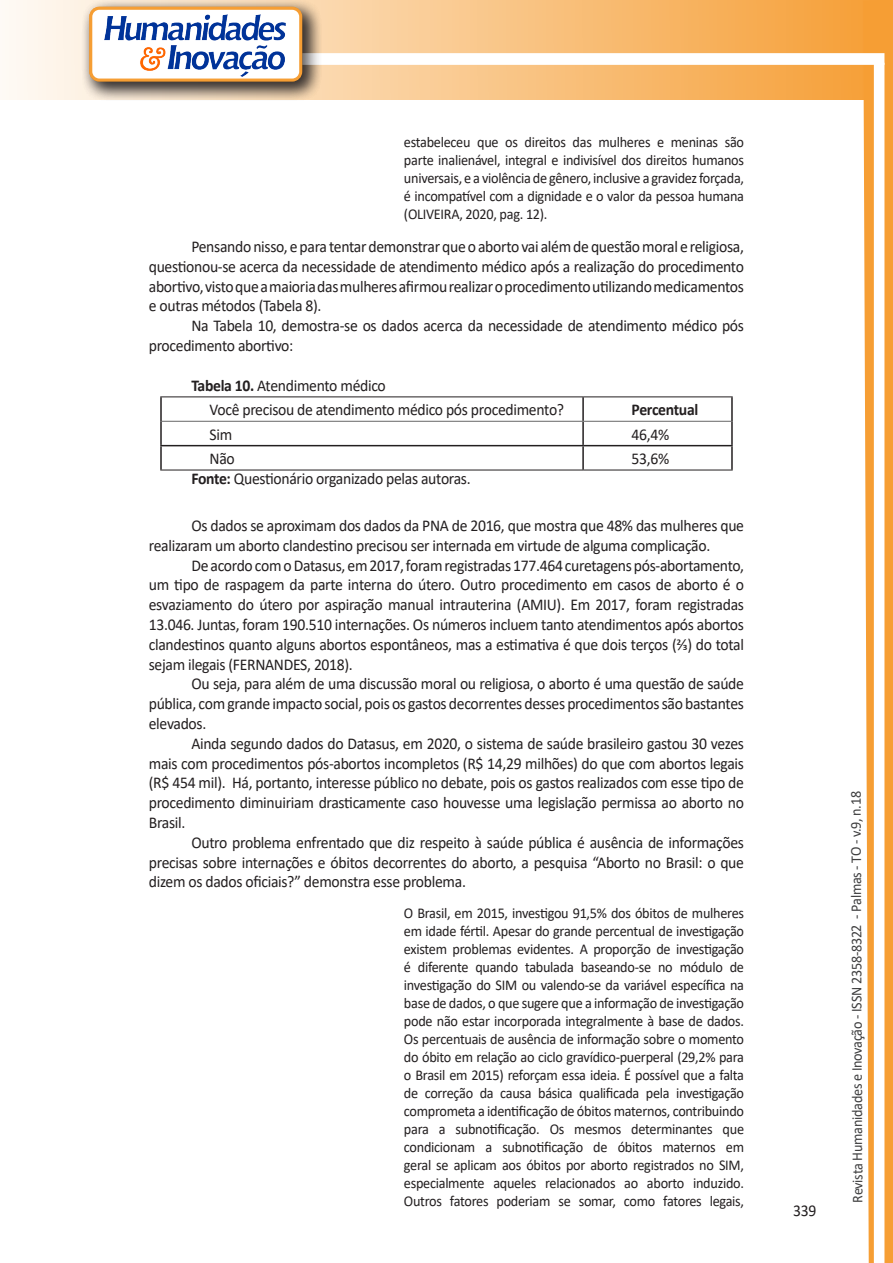
<style>
.page{position:relative;width:893px;height:1263px;background:#fff}
.page>*{position:absolute;margin:0;border:0;box-sizing:border-box;transform-origin:0 0}
.texto{font:16.5px/19.8px "Calibri";letter-spacing:-.02em;color:#231f20;text-align:justify;scale:.95 1}
.texto-2{font:700 16.5px "Calibri";letter-spacing:-.02em;color:#231f20;scale:.95 1}
.citacao{font:15px/18px "Calibri";letter-spacing:-.02em;color:#231f20;text-align:justify;scale:.95 1}
.t1{font:15px "Calibri";letter-spacing:-.025em;color:#3e3e3f;scale:.95 1}
.s1{font-weight:700}
</style>
<div class="page">
<svg style="left:5px;top:0;width:858px;height:100px;background:#f9c484"></svg>
<div style="left:302px;top:53px;width:582px;height:12px;background:#fff;border:2px solid #fff"></div>
<svg style="left:863px;top:0;width:30px;height:1263px"></svg>
<div style="left:81px;top:0;width:241px;height:102px;background:#231f20;opacity:.75"></div>
<div style="left:91px;top:8px;width:210px;height:72px;background:#fff;border-radius:9px"></div>
<img style="left:104px;top:14px;width:181px;height:62px">
<div style="left:89px;top:7px;width:213px;height:75px;border:3px solid #f69e34;border-radius:9px"></div>
<hr style="left:160px;top:397px;width:2px;height:24px;background:#231f20">
<hr style="left:582px;top:397px;width:2px;height:24px;background:#231f20">
<hr style="left:731px;top:397px;width:2px;height:24px;background:#231f20">
<hr style="left:160px;top:421px;width:2px;height:24px;background:#231f20">
<hr style="left:582px;top:422px;width:2px;height:23px;background:#231f20">
<hr style="left:731px;top:421px;width:2px;height:24px;background:#231f20">
<hr style="left:160px;top:445px;width:423px;height:1px;background:#231f20">
<hr style="left:160px;top:446px;width:2px;height:24px;background:#231f20">
<hr style="left:583px;top:445px;width:150px;height:1px;background:#231f20">
<hr style="left:582px;top:446px;width:2px;height:24px;background:#231f20">
<hr style="left:731px;top:446px;width:2px;height:24px;background:#231f20">
<hr style="left:160px;top:396px;width:423px;height:1px;background:#231f20">
<hr style="left:583px;top:396px;width:150px;height:1px;background:#231f20">
<hr style="left:162px;top:421px;width:421px;height:1px;background:#666">
<hr style="left:583px;top:421px;width:148px;height:1px;background:#666">
<hr style="left:160px;top:470px;width:423px;height:1px;background:#231f20">
<hr style="left:583px;top:470px;width:150px;height:1px;background:#231f20">
<p class="citacao" style="left:404px;top:133px;width:360px">estabeleceu que os direitos das mulheres e meninas são parte inalienável, integral e indivisível dos direitos humanos universais, e a violência de gênero, inclusive a gravidez forçada, é incompatível com a dignidade e o valor da pessoa humana (OLIVEIRA, 2020, pag. 12).</p>
<p class="texto" style="left:149px;top:236px;width:628px;text-indent:43px">Pensando nisso, e para tentar demonstrar que o aborto vai além de questão moral e religiosa, questionou-se acerca da necessidade de atendimento médico após a realização do procedimento abortivo, visto que a maioria das mulheres afirmou realizar o procedimento utilizando medicamentos e outras métodos (Tabela 8).</p>
<p class="texto" style="left:149px;top:315px;width:628px;text-indent:43px">Na Tabela 10, demostra-se os dados acerca da necessidade de atendimento médico pós procedimento abortivo:</p>
<p class="texto" style="left:191px;top:375px;width:206px"><span class="s1">Tabela 10.</span> Atendimento médico</p>
<p class="texto" style="left:210px;top:399px;width:375px">Você precisou de atendimento médico pós procedimento?</p>
<p class="texto-2" style="left:632px;top:398px;width:72px">Percentual</p>
<p class="texto" style="left:210px;top:424px;width:25px">Sim</p>
<p class="texto" style="left:632px;top:424px;width:41px">46,4%</p>
<p class="texto" style="left:210px;top:448px;width:28px">Não</p>
<p class="texto" style="left:632px;top:448px;width:41px">53,6%</p>
<p class="texto" style="left:191px;top:468px;width:296px"><span class="s1">Fonte:</span> Questionário organizado pelas autoras.</p>
<p class="texto" style="left:149px;top:515px;width:628px;text-indent:43px">Os dados se aproximam dos dados da PNA de 2016, que mostra que 48% das mulheres que realizaram um aborto clandestino precisou ser internada em virtude de alguma complicação.</p>
<p class="texto" style="left:149px;top:555px;width:628px;text-indent:43px">De acordo com o Datasus, em 2017, foram registradas 177.464 curetagens pós-abortamento, um tipo de raspagem da parte interna do útero. Outro procedimento em casos de aborto é o esvaziamento do útero por aspiração manual intrauterina (AMIU). Em 2017, foram registradas 13.046. Juntas, foram 190.510 internações. Os números incluem tanto atendimentos após abortos clandestinos quanto alguns abortos espontâneos, mas a estimativa é que dois terços (⅔) do total sejam ilegais (FERNANDES, 2018).</p>
<p class="texto" style="left:149px;top:674px;width:628px;text-indent:43px">Ou seja, para além de uma discussão moral ou religiosa, o aborto é uma questão de saúde pública, com grande impacto social, pois os gastos decorrentes desses procedimentos são bastantes elevados.</p>
<p class="texto" style="left:149px;top:733px;width:628px;text-indent:43px">Ainda segundo dados do Datasus, em 2020, o sistema de saúde brasileiro gastou 30 vezes mais com procedimentos pós-abortos incompletos (R$ 14,29 milhões) do que com abortos legais (R$ 454 mil). Há, portanto, interesse público no debate, pois os gastos realizados com esse tipo de procedimento diminuiriam drasticamente caso houvesse uma legislação permissa ao aborto no Brasil.</p>
<p class="texto" style="left:149px;top:832px;width:628px;text-indent:43px">Outro problema enfrentado que diz respeito à saúde pública é ausência de informações precisas sobre internações e óbitos decorrentes do aborto, a pesquisa “Aborto no Brasil: o que dizem os dados oficiais?” demonstra esse problema.</p>
<p class="citacao" style="left:404px;top:904px;width:360px">O Brasil, em 2015, investigou 91,5% dos óbitos de mulheres em idade fértil. Apesar do grande percentual de investigação existem problemas evidentes. A proporção de investigação é diferente quando tabulada baseando-se no módulo de investigação do SIM ou valendo-se da variável específica na base de dados, o que sugere que a informação de investigação pode não estar incorporada integralmente à base de dados.<br>Os percentuais de ausência de informação sobre o momento do óbito em relação ao ciclo gravídico-puerperal (29,2% para o Brasil em 2015) reforçam essa ideia. É possível que a falta de correção da causa básica qualificada pela investigação comprometa a identificação de óbitos maternos, contribuindo para a subnotificação. Os mesmos determinantes que condicionam a subnotificação de óbitos maternos em geral se aplicam aos óbitos por aborto registrados no SIM, especialmente aqueles relacionados ao aborto induzido.<br>Outros fatores poderiam se somar, como fatores legais,</p>
<p class="texto" style="left:793px;top:1200px;width:26px">339</p>
<p class="t1" style="left:846px;top:1203px;width:435px;rotate:-90deg">Revista Humanidades e Inovação - ISSN 2358-8322 - Palmas - TO - v.9, n.18</p>
</div>
